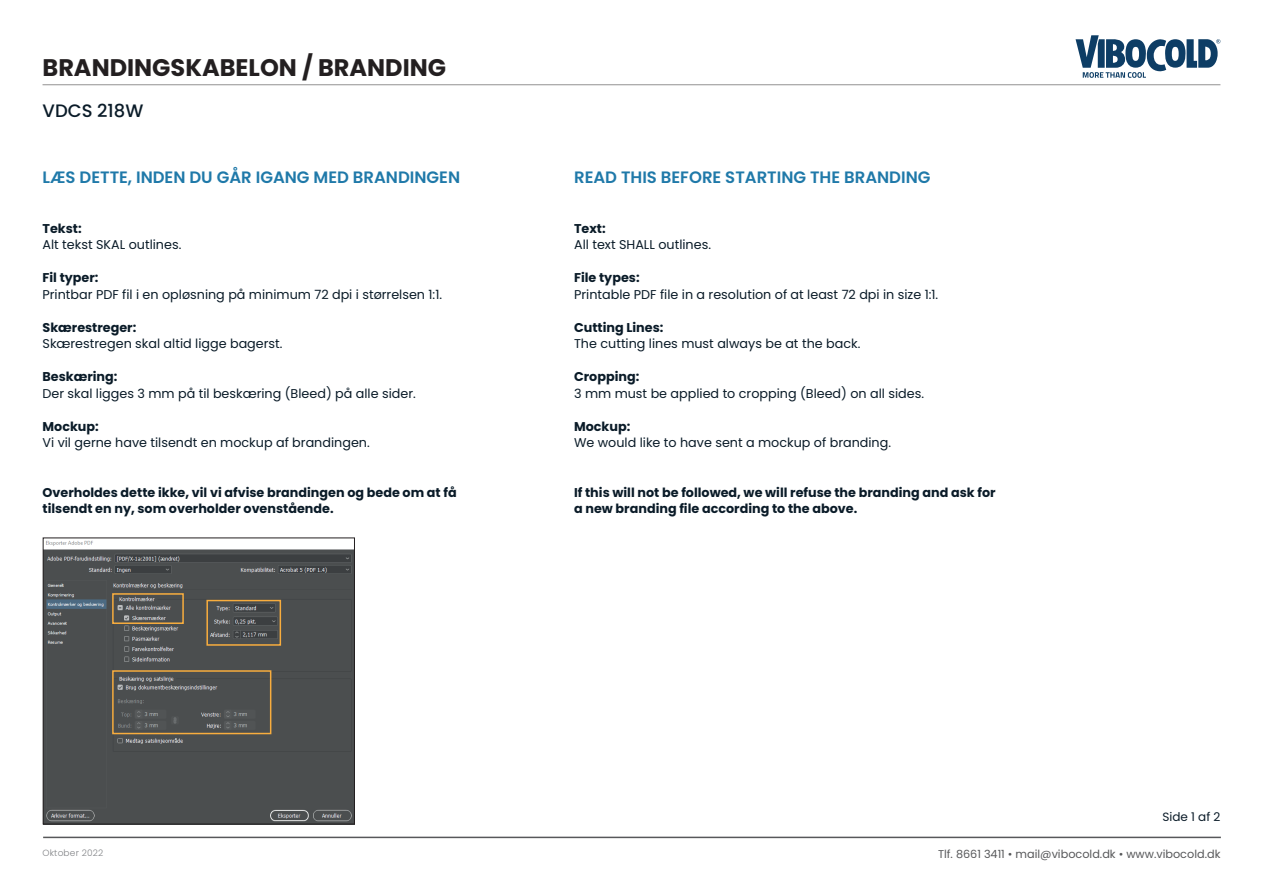
<style>
.page{position:relative;width:1263px;height:893px;background:#fff}
.page>*{position:absolute;margin:0;border:0;box-sizing:border-box;transform-origin:0 0}
.t1{font:700 24px "Poppins";color:#231f20}
.t2{font:500 18px "Poppins";color:#0a1b28}
.t3{font:600 16.5px "Poppins";color:#1f79a9}
.t4{font:12.75px "Poppins";color:#0a1b28}
.t5{font:700 12.75px/16.5px "Poppins";color:#0a1b28}
.t6{font:12px "Poppins";color:#0a1b28}
.t7{font:11.25px "Poppins";color:#57585a}
.t8{font:300 9px "Poppins";letter-spacing:.02em;color:#808285}
</style>
<div class="page">
<hr style="left:43px;top:84px;width:1177px;height:1px;background:#231f20">
<svg style="left:1075px;top:35px;width:145px;height:43px"></svg>
<hr style="left:43px;top:837px;width:1178px;height:1px;background:#57585a">
<img style="left:45px;top:540px;width:308px;height:282px">
<div style="left:43px;top:538px;width:312px;height:286px;border:1px solid #231f20"></div>
<div style="left:112px;top:670px;width:159px;height:64px;border:2px solid #f8ad3e"></div>
<div style="left:112px;top:593px;width:72px;height:31px;border:2px solid #f8ad3e"></div>
<div style="left:206px;top:600px;width:75px;height:46px;border:2px solid #f8ad3e"></div>
<h1 class="t1" style="left:43px;top:54px;width:405px">BRANDINGSKABELON / BRANDING</h1>
<h2 class="t2" style="left:43px;top:100px;width:102px">VDCS 218W</h2>
<p class="t3" style="left:43px;top:168px;width:419px">LÆS DETTE, INDEN DU GÅR IGANG MED BRANDINGEN</p>
<p class="t5" style="left:43px;top:220px;width:41px">Tekst:</p>
<p class="t4" style="left:43px;top:237px;width:140px">Alt tekst SKAL outlines.</p>
<p class="t5" style="left:43px;top:269px;width:58px">Fil typer:</p>
<p class="t4" style="left:43px;top:287px;width:401px">Printbar PDF fil i en opløsning på minimum 72 dpi i størrelsen 1:1.</p>
<p class="t5" style="left:43px;top:319px;width:95px">Skærestreger:</p>
<p class="t4" style="left:43px;top:336px;width:241px">Skærestregen skal altid ligge bagerst.</p>
<p class="t5" style="left:43px;top:368px;width:76px">Beskæring:</p>
<p class="t4" style="left:43px;top:386px;width:375px">Der skal ligges 3 mm på til beskæring (Bleed) på alle sider.</p>
<p class="t5" style="left:43px;top:418px;width:58px">Mockup:</p>
<p class="t4" style="left:43px;top:435px;width:329px">Vi vil gerne have tilsendt en mockup af brandingen.</p>
<p class="t5" style="left:43px;top:484px;width:416px">Overholdes dette ikke, vil vi afvise brandingen og bede om at få tilsendt en ny, som overholder ovenstående.</p>
<p class="t3" style="left:574px;top:168px;width:358px">READ THIS BEFORE STARTING THE BRANDING</p>
<p class="t5" style="left:574px;top:220px;width:33px">Text:</p>
<p class="t4" style="left:574px;top:237px;width:138px">All text SHALL outlines.</p>
<p class="t5" style="left:574px;top:269px;width:67px">File types:</p>
<p class="t4" style="left:574px;top:287px;width:366px">Printable PDF file in a resolution of at least 72 dpi in size 1:1.</p>
<p class="t5" style="left:574px;top:319px;width:91px">Cutting Lines:</p>
<p class="t4" style="left:574px;top:336px;width:288px">The cutting lines must always be at the back.</p>
<p class="t5" style="left:574px;top:368px;width:67px">Cropping:</p>
<p class="t4" style="left:574px;top:386px;width:352px">3 mm must be applied to cropping (Bleed) on all sides.</p>
<p class="t5" style="left:574px;top:418px;width:58px">Mockup:</p>
<p class="t4" style="left:574px;top:435px;width:318px">We would like to have sent a mockup of branding.</p>
<p class="t5" style="left:574px;top:484px;width:423px">If this will not be followed, we will refuse the branding and ask for a new branding file according to the above.</p>
<p class="t6" style="left:1162px;top:809px;width:59px">Side 1 af 2</p>
<p class="t8" style="left:43px;top:847px;width:62px">Oktober 2022</p>
<p class="t7" style="left:938px;top:847px;width:284px">Tlf. 8661 3411 • mail@vibocold.dk • www.vibocold.dk</p>
</div>
